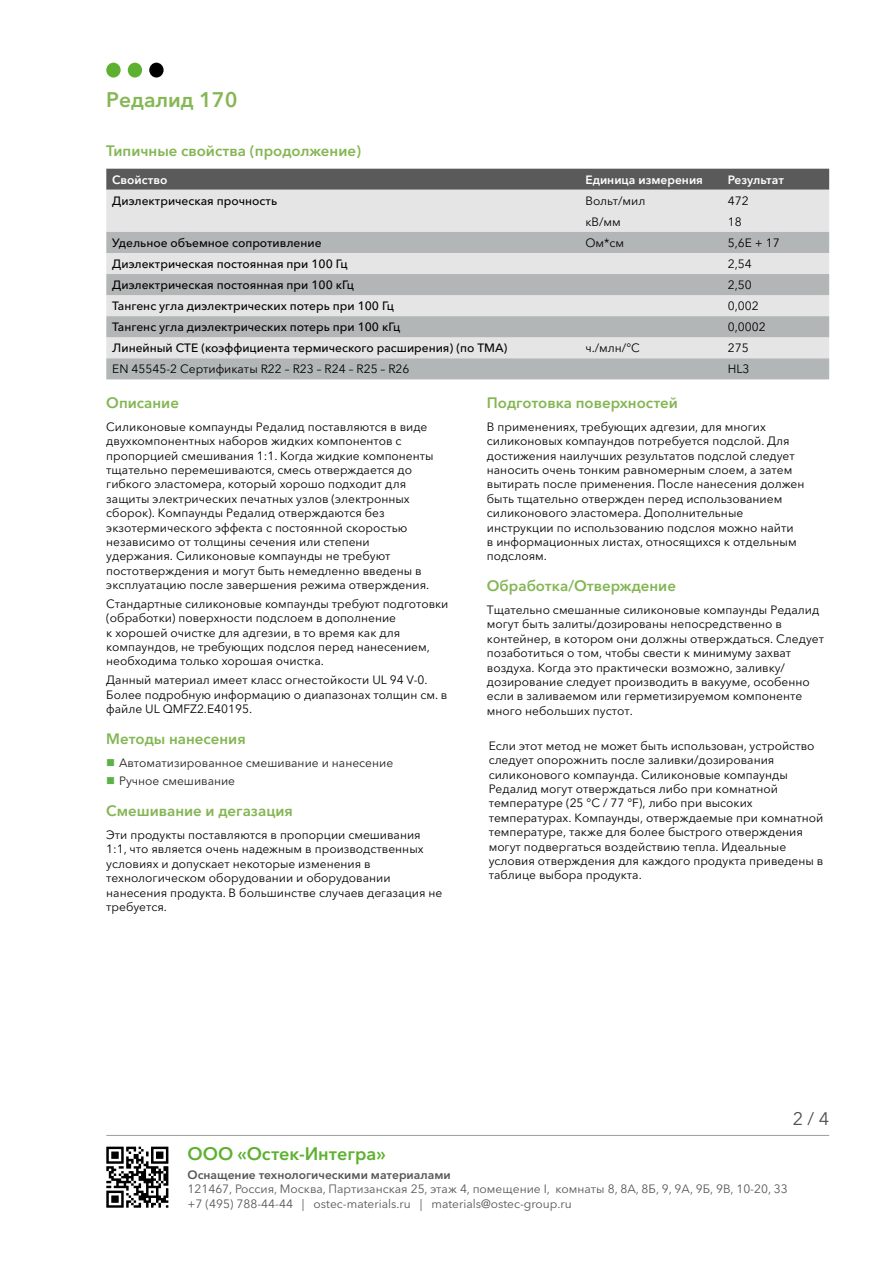
<style>
.page{position:relative;width:893px;height:1263px;background:#fff}
.page>*{position:absolute;margin:0;border:0;box-sizing:border-box;transform-origin:0 0}
.t1{font:600 21px "Avenir Next Cyr";color:#85b754}
.t2{font:600 18px "Avenir Next Cyr";color:#5eb130}
.t3{font:18px "Avenir Next Cyr";color:#504f4f}
.Заголовок3{font:600 15px "Avenir Next Cyr";color:#84b653}
.t4{font:12px/14.4px "Avenir Next Cyr";color:#020202}
.t5{font:500 12px "Avenir Next Cyr";color:#020202}
.t6{font:12px/14.4px "Avenir Next Cyr";color:#575756}
.t7{font:12px "Avenir Next Cyr";color:#231f20}
.t8{font:600 12px "Avenir Next Cyr";color:#575756}
.t9{font:600 12px "Avenir Next Cyr";color:#fff}
</style>
<div class="page">
<div style="left:106px;top:63px;width:15px;height:15px;background:#5eb130;border-radius:50%"></div>
<div style="left:128px;top:63px;width:14px;height:15px;background:#5eb130;border-radius:50%"></div>
<div style="left:149px;top:63px;width:15px;height:15px;background:#000;border-radius:50%"></div>
<hr style="left:106px;top:1135px;width:723px;height:1px;background:#9d9d9c">
<svg style="left:106px;top:1146px;width:62px;height:62px"></svg>
<div style="left:106px;top:169px;width:723px;height:21px;background:#5a5a5b"></div>
<div style="left:106px;top:190px;width:723px;height:42px;background:#e5e5e5"></div>
<svg style="left:106px;top:232px;width:723px;height:147px;background:#c8caca"></svg>
<h1 class="t1" style="left:106px;top:87px;width:133px">Редалид 170</h1>
<p class="Заголовок3" style="left:106px;top:142px;width:256px">Типичные свойства (продолжение)</p>
<p class="t9" style="left:112px;top:172px;width:57px">Свойство</p>
<p class="t9" style="left:585px;top:172px;width:119px">Единица измерения</p>
<p class="t9" style="left:728px;top:172px;width:58px">Результат</p>
<p class="t5" style="left:112px;top:193px;width:166px">Диэлектрическая прочность</p>
<p class="t4" style="left:585px;top:193px;width:62px">Вольт/мил</p>
<p class="t4" style="left:728px;top:193px;width:22px">472</p>
<p class="t4" style="left:585px;top:215px;width:37px">кВ/мм</p>
<p class="t4" style="left:728px;top:215px;width:15px">18</p>
<p class="t5" style="left:112px;top:236px;width:211px">Удельное объемное сопротивление</p>
<p class="t4" style="left:585px;top:236px;width:40px">Ом*см</p>
<p class="t4" style="left:728px;top:236px;width:54px">5,6E + 17</p>
<p class="t5" style="left:112px;top:257px;width:237px">Диэлектрическая постоянная при 100 Гц</p>
<p class="t4" style="left:728px;top:257px;width:25px">2,54</p>
<p class="t5" style="left:112px;top:278px;width:243px">Диэлектрическая постоянная при 100 кГц</p>
<p class="t4" style="left:728px;top:278px;width:25px">2,50</p>
<p class="t5" style="left:112px;top:299px;width:283px">Тангенс угла диэлектрических потерь при 100 Гц</p>
<p class="t4" style="left:728px;top:299px;width:32px">0,002</p>
<p class="t5" style="left:112px;top:320px;width:290px">Тангенс угла диэлектрических потерь при 100 кГц</p>
<p class="t4" style="left:728px;top:320px;width:39px">0,0002</p>
<p class="t5" style="left:112px;top:341px;width:397px">Линейный CTE (коэффициента термического расширения) (по ТМА)</p>
<p class="t4" style="left:585px;top:341px;width:56px">ч./млн/°C</p>
<p class="t4" style="left:728px;top:341px;width:22px">275</p>
<p class="t4" style="left:112px;top:362px;width:299px">EN 45545-2 Сертификаты R22 – R23 – R24 – R25 – R26</p>
<p class="t4" style="left:728px;top:362px;width:23px">HL3</p>
<p class="Заголовок3" style="left:106px;top:393px;width:74px">Описание</p>
<p class="t4" style="left:106px;top:419px;width:329px">Силиконовые компаунды Редалид поставляются в виде двухкомпонентных наборов жидких компонентов с пропорцией смешивания 1:1. Когда жидкие компоненты тщательно перемешиваются, смесь отверждается до гибкого эластомера, который хорошо подходит для защиты электрических печатных узлов (электронных сборок). Компаунды Редалид отверждаются без экзотермического эффекта с постоянной скоростью независимо от толщины сечения или степени удержания. Силиконовые компаунды не требуют постотверждения и могут быть немедленно введены в эксплуатацию после завершения режима отверждения.</p>
<p class="t4" style="left:106px;top:596px;width:344px">Стандартные силиконовые компаунды требуют подготовки (обработки) поверхности подслоем в дополнение<br>к хорошей очистке для адгезии, в то время как для компаундов, не требующих подслоя перед нанесением, необходима только хорошая очистка.</p>
<p class="t4" style="left:106px;top:673px;width:342px">Данный материал имеет класс огнестойкости UL 94 V-0.<br>Более подробную информацию о диапазонах толщин см. в файле UL QMFZ2.E40195.</p>
<p class="Заголовок3" style="left:106px;top:729px;width:141px">Методы нанесения</p>
<p class="t7" style="left:119px;top:755px;width:276px">Автоматизированное смешивание и нанесение</p>
<p class="t7" style="left:119px;top:774px;width:118px">Ручное смешивание</p>
<p class="Заголовок3" style="left:106px;top:802px;width:188px">Смешивание и дегазация</p>
<p class="t4" style="left:106px;top:827px;width:338px">Эти продукты поставляются в пропорции смешивания 1:1, что является очень надежным в производственных условиях и допускает некоторые изменения в технологическом оборудовании и оборудовании нанесения продукта. В большинстве случаев дегазация не требуется.</p>
<p class="Заголовок3" style="left:487px;top:393px;width:193px">Подготовка поверхностей</p>
<p class="t4" style="left:487px;top:419px;width:319px">В применениях, требующих адгезии, для многих силиконовых компаундов потребуется подслой. Для достижения наилучших результатов подслой следует наносить очень тонким равномерным слоем, а затем вытирать после применения. После нанесения должен быть тщательно отвержден перед использованием силиконового эластомера. Дополнительные инструкции по использованию подслоя можно найти<br>в информационных листах, относящихся к отдельным подслоям.</p>
<p class="Заголовок3" style="left:487px;top:577px;width:191px">Обработка/Отверждение</p>
<p class="t4" style="left:487px;top:603px;width:339px">Тщательно смешанные силиконовые компаунды Редалид могут быть залиты/дозированы непосредственно в контейнер, в котором они должны отверждаться. Следует позаботиться о том, чтобы свести к минимуму захват воздуха. Когда это практически возможно, заливку/ дозирование следует производить в вакууме, особенно если в заливаемом или герметизируемом компоненте много небольших пустот.</p>
<p class="t4" style="left:489px;top:738px;width:336px">Если этот метод не может быть использован, устройство следует опорожнить после заливки/дозирования силиконового компаунда. Силиконовые компаунды Редалид могут отверждаться либо при комнатной температуре (25 °C / 77 °F), либо при высоких температурах. Компаунды, отверждаемые при комнатной температуре, также для более быстрого отверждения могут подвергаться воздействию тепла. Идеальные условия отверждения для каждого продукта приведены в таблице выбора продукта.</p>
<h2 class="t3" style="left:793px;top:1107px;width:38px">2 / 4</h2>
<h2 class="t2" style="left:188px;top:1143px;width:200px">ООО «Остек-Интегра»</h2>
<p class="t8" style="left:188px;top:1167px;width:265px">Оснащение технологическими материалами</p>
<p class="t6" style="left:188px;top:1182px;width:602px">121467, Россия, Москва, Партизанская 25, этаж 4, помещение I, комнаты 8, 8А, 8Б, 9, 9А, 9Б, 9В, 10-20, 33 +7 (495) 788-44-44 | ostec-materials.ru | materials@ostec-group.ru</p>
</div>
